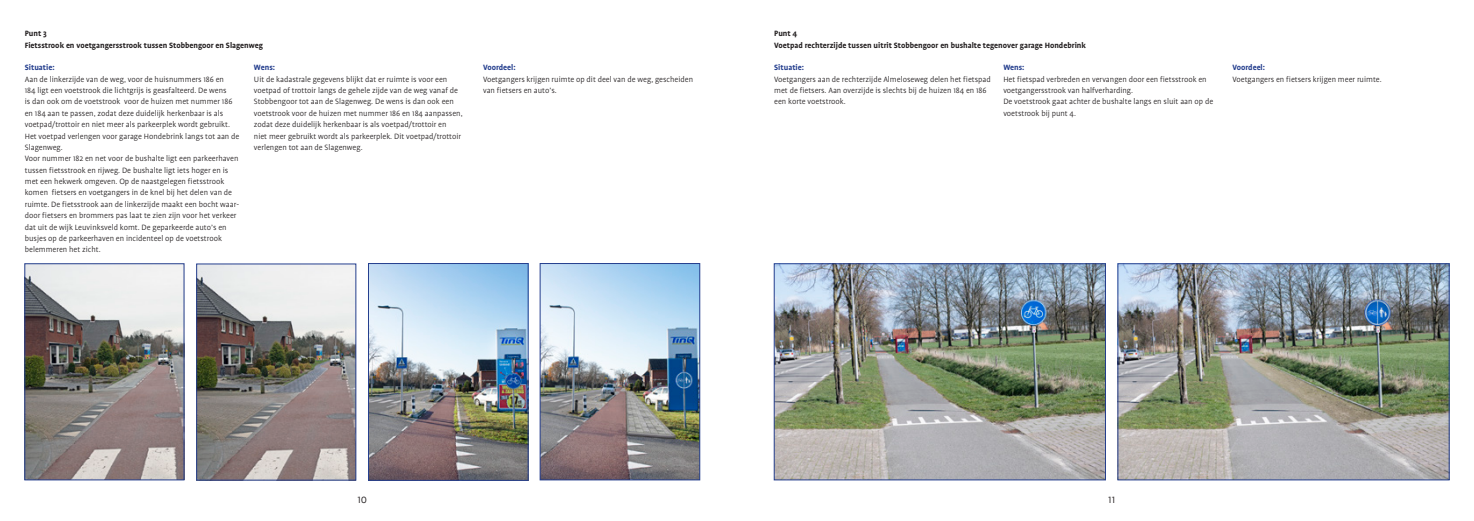
<style>
.page{position:relative;width:1474px;height:521px;background:#fff}
.page>*{position:absolute;margin:0;border:0;box-sizing:border-box;transform-origin:0 0}
.t1{font:300 12.25px "Profile";color:#231f20}
.plat{font:300 8.75px/11.4px "Profile";color:#231f20}
.plat_bold_zwart{font:700 8.75px "Profile";color:#231f20}
.plat-2{font:700 8.75px "Profile";color:#253f8e}
</style>
<div class="page">
<img style="left:198px;top:266px;width:156px;height:212px">
<div style="left:196px;top:264px;width:160px;height:216px;border:1px solid #253f8e"></div>
<img style="left:27px;top:265px;width:155px;height:213px">
<div style="left:25px;top:263px;width:159px;height:217px;border:1px solid #253f8e"></div>
<img style="left:776px;top:265px;width:327px;height:213px">
<div style="left:774px;top:263px;width:331px;height:217px;border:1px solid #253f8e"></div>
<img style="left:1119px;top:265px;width:328px;height:213px">
<div style="left:1117px;top:263px;width:332px;height:217px;border:1px solid #253f8e"></div>
<img style="left:370px;top:265px;width:156px;height:213px">
<div style="left:368px;top:263px;width:160px;height:217px;border:1px solid #253f8e"></div>
<img style="left:542px;top:265px;width:156px;height:213px">
<div style="left:540px;top:263px;width:160px;height:217px;border:1px solid #253f8e"></div>
<p class="plat_bold_zwart" style="left:25px;top:29px;width:24px">Punt 3</p>
<p class="plat_bold_zwart" style="left:25px;top:40px;width:240px">Fietsstrook en voetgangersstrook tussen Stobbengoor en Slagenweg</p>
<p class="plat-2" style="left:254px;top:63px;width:23px">Wens:</p>
<p class="plat" style="left:254px;top:73px;width:210px">Uit de kadastrale gegevens blijkt dat er ruimte is voor een voetpad of trottoir langs de gehele zijde van de weg vanaf de Stobbengoor tot aan de Slagenweg. De wens is dan ook een voetstrook voor de huizen met nummer 186 en 184 aanpassen, zodat deze duidelijk herkenbaar is als voetpad/trottoir en<br>niet meer gebruikt wordt als parkeerplek. Dit voetpad/trottoir verlengen tot aan de Slagenweg.</p>
<p class="plat-2" style="left:25px;top:63px;width:31px">Situatie:</p>
<p class="plat" style="left:25px;top:73px;width:216px">Aan de linkerzijde van de weg, voor de huisnummers 186 en<br>184 ligt een voetstrook die lichtgrijs is geasfalteerd. De wens<br>is dan ook om de voetstrook voor de huizen met nummer 186 en 184 aan te passen, zodat deze duidelijk herkenbaar is als voetpad/trottoir en niet meer als parkeerplek wordt gebruikt.<br>Het voetpad verlengen voor garage Hondebrink langs tot aan de Slagenweg.</p>
<p class="plat" style="left:25px;top:153px;width:216px">Voor nummer 182 en net voor de bushalte ligt een parkeerhaven tussen fietsstrook en rijweg. De bushalte ligt iets hoger en is met een hekwerk omgeven. Op de naastgelegen fietsstrook komen fietsers en voetgangers in de knel bij het delen van de ruimte. De fietsstrook aan de linkerzijde maakt een bocht waar&shy;door fietsers en brommers pas laat te zien zijn voor het verkeer dat uit de wijk Leuvinksveld komt. De geparkeerde auto’s en busjes op de parkeerhaven en incidenteel op de voetstrook belemmeren het zicht.</p>
<p class="plat-2" style="left:483px;top:63px;width:34px">Voordeel:</p>
<p class="plat" style="left:483px;top:73px;width:212px">Voetgangers krijgen ruimte op dit deel van de weg, gescheiden van fietsers en auto’s.</p>
<p class="plat_bold_zwart" style="left:774px;top:29px;width:25px">Punt 4</p>
<p class="plat_bold_zwart" style="left:774px;top:40px;width:313px">Voetpad rechterzijde tussen uitrit Stobbengoor en bushalte tegenover garage Hondebrink</p>
<p class="plat-2" style="left:774px;top:63px;width:31px">Situatie:</p>
<p class="plat" style="left:774px;top:73px;width:218px">Voetgangers aan de rechterzijde Almeloseweg delen het fietspad met de fietsers. Aan overzijde is slechts bij de huizen 184 en 186 een korte voetstrook.</p>
<p class="plat-2" style="left:1003px;top:63px;width:23px">Wens:</p>
<p class="plat" style="left:1003px;top:73px;width:211px">Het fietspad verbreden en vervangen door een fietsstrook en voetgangersstrook van halfverharding.<br>De voetstrook gaat achter de bushalte langs en sluit aan op de voetstrook bij punt 4.</p>
<p class="plat-2" style="left:1232px;top:63px;width:34px">Voordeel:</p>
<p class="plat" style="left:1232px;top:73px;width:151px">Voetgangers en fietsers krijgen meer ruimte.</p>
<h1 class="t1" style="left:357px;top:493px;width:11px">10</h1>
<h1 class="t1" style="left:1108px;top:493px;width:8px">11</h1>
</div>
